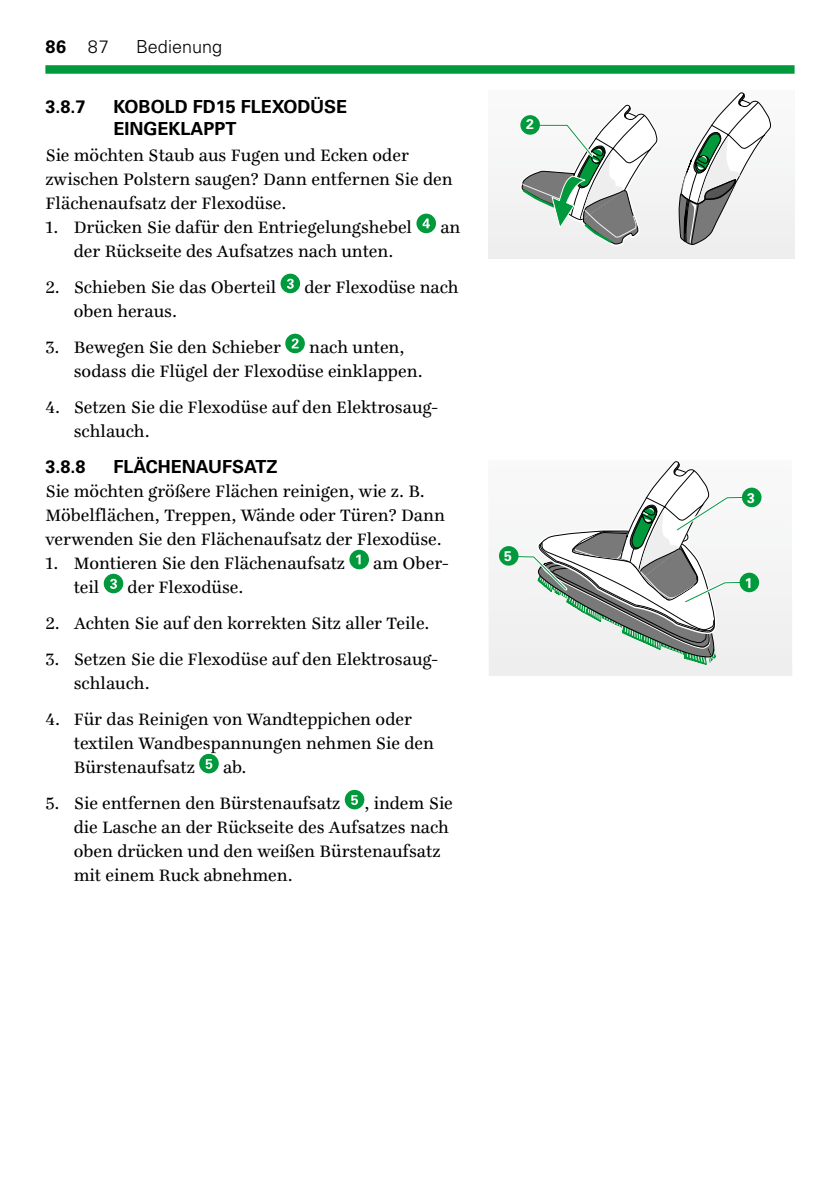
<style>
.page{position:relative;width:840px;height:1191px;background:#fff}
.page>*{position:absolute;margin:0;border:0;box-sizing:border-box;transform-origin:0 0}
.t1{font:18px/24px "Ingeborg";color:#000}
.t2{font:700 18px/21.6px "Univers LT Pro 65";color:#000}
.t3{font:300 18px "Univers LT Pro 45";color:#000}
.t4{font:700 14px "Univers LT Std";color:#fff}
.s1{font-family:"Univers LT Pro 45";font-weight:300}
</style>
<div class="page">
<div style="left:45px;top:65px;width:749px;height:9px;background:#009a3d"></div>
<div style="left:416px;top:214px;width:20px;height:19px;background:#009a3d;border-radius:50%"></div>
<svg style="left:422px;top:218px;width:7px;height:10px"></svg>
<div style="left:280px;top:274px;width:20px;height:19px;background:#009a3d;border-radius:50%"></div>
<svg style="left:287px;top:279px;width:6px;height:10px"></svg>
<div style="left:285px;top:334px;width:20px;height:19px;background:#009a3d;border-radius:50%"></div>
<svg style="left:291px;top:338px;width:7px;height:10px"></svg>
<div style="left:349px;top:550px;width:20px;height:19px;background:#009a3d;border-radius:50%"></div>
<svg style="left:356px;top:554px;width:4px;height:10px"></svg>
<div style="left:104px;top:574px;width:19px;height:19px;background:#009a3d;border-radius:50%"></div>
<svg style="left:110px;top:579px;width:7px;height:10px"></svg>
<div style="left:199px;top:754px;width:20px;height:19px;background:#009a3d;border-radius:50%"></div>
<svg style="left:205px;top:759px;width:7px;height:10px"></svg>
<div style="left:344px;top:790px;width:20px;height:19px;background:#009a3d;border-radius:50%"></div>
<svg style="left:351px;top:795px;width:7px;height:10px"></svg>
<div style="left:488px;top:91px;width:306px;height:168px;background:#f4f4f4"></div>
<svg style="left:678px;top:92px;width:92px;height:153px"></svg>
<svg style="left:521px;top:104px;width:137px;height:142px"></svg>
<div style="left:520px;top:115px;width:19px;height:20px;background:#009a3d;border-radius:50%"></div>
<div style="left:488px;top:460px;width:303px;height:216px;background:#f2f2f2"></div>
<svg style="left:499px;top:461px;width:263px;height:204px"></svg>
<div style="left:739px;top:572px;width:19px;height:20px;background:#009a3d;border-radius:50%"></div>
<p class="t2" style="left:45px;top:36px;width:65px">86 <span class="s1">87</span></p>
<p class="t3" style="left:136px;top:36px;width:87px">Bedienung</p>
<p class="t2" style="left:45px;top:96px;width:42px">3.8.7</p>
<p class="t2" style="left:113px;top:96px;width:235px">KOBOLD FD15 FLEXODÜSE<br>EINGEKLAPPT</p>
<p class="t1" style="left:45px;top:143px;width:408px">Sie möchten Staub aus Fugen und Ecken oder zwischen Polstern saugen? Dann entfernen Sie den<br>Flächenaufsatz der Flexodüse.</p>
<p class="t1" style="left:45px;top:215px;width:368px">1. Drücken Sie dafür den Entriegelungshebel</p>
<p class="t1" style="left:440px;top:215px;width:22px">an</p>
<p class="t1" style="left:74px;top:239px;width:321px">der Rückseite des Aufsatzes nach unten.</p>
<p class="t1" style="left:45px;top:275px;width:232px">2. Schieben Sie das Oberteil</p>
<p class="t1" style="left:304px;top:275px;width:156px">der Flexodüse nach</p>
<p class="t1" style="left:74px;top:299px;width:105px">oben heraus.</p>
<p class="t1" style="left:45px;top:335px;width:237px">3. Bewegen Sie den Schieber</p>
<p class="t1" style="left:74px;top:335px;width:350px;text-indent:235px">nach unten, sodass die Flügel der Flexodüse einklappen.</p>
<p class="t1" style="left:74px;top:395px;width:365px;text-indent:-28px">4. Setzen Sie die Flexodüse auf den Elektrosaug&shy;schlauch.</p>
<p class="t2" style="left:45px;top:456px;width:42px">3.8.8</p>
<p class="t2" style="left:113px;top:456px;width:165px">FLÄCHENAUFSATZ</p>
<p class="t1" style="left:45px;top:479px;width:401px">Sie möchten größere Flächen reinigen, wie z. B.<br>Möbelflächen, Treppen, Wände oder Türen? Dann verwenden Sie den Flächenaufsatz der Flexodüse.</p>
<p class="t1" style="left:45px;top:551px;width:301px">1. Montieren Sie den Flächenaufsatz</p>
<p class="t1" style="left:373px;top:551px;width:77px">am Ober-</p>
<p class="t1" style="left:74px;top:575px;width:27px">teil</p>
<p class="t1" style="left:127px;top:575px;width:117px">der Flexodüse.</p>
<p class="t1" style="left:45px;top:611px;width:385px">2. Achten Sie auf den korrekten Sitz aller Teile.</p>
<p class="t1" style="left:74px;top:647px;width:365px;text-indent:-28px">3. Setzen Sie die Flexodüse auf den Elektrosaug&shy;schlauch.</p>
<p class="t1" style="left:74px;top:707px;width:361px;text-indent:-28px">4. Für das Reinigen von Wandteppichen oder textilen Wandbespannungen nehmen Sie den<br>Bürstenaufsatz</p>
<p class="t1" style="left:223px;top:755px;width:25px">ab.</p>
<p class="t1" style="left:45px;top:791px;width:296px">5. Sie entfernen den Bürstenaufsatz</p>
<p class="t1" style="left:74px;top:791px;width:380px;text-indent:290px">, indem Sie die Lasche an der Rückseite des Aufsatzes nach oben drücken und den weißen Bürstenaufsatz mit einem Ruck abnehmen.</p>
<p class="t4" style="left:526px;top:116px;width:9px">2</p>
<p class="t4" style="left:504px;top:548px;width:9px">5</p>
<p class="t4" style="left:746px;top:489px;width:9px">3</p>
<p class="t4" style="left:744px;top:574px;width:9px">1</p>
</div>
